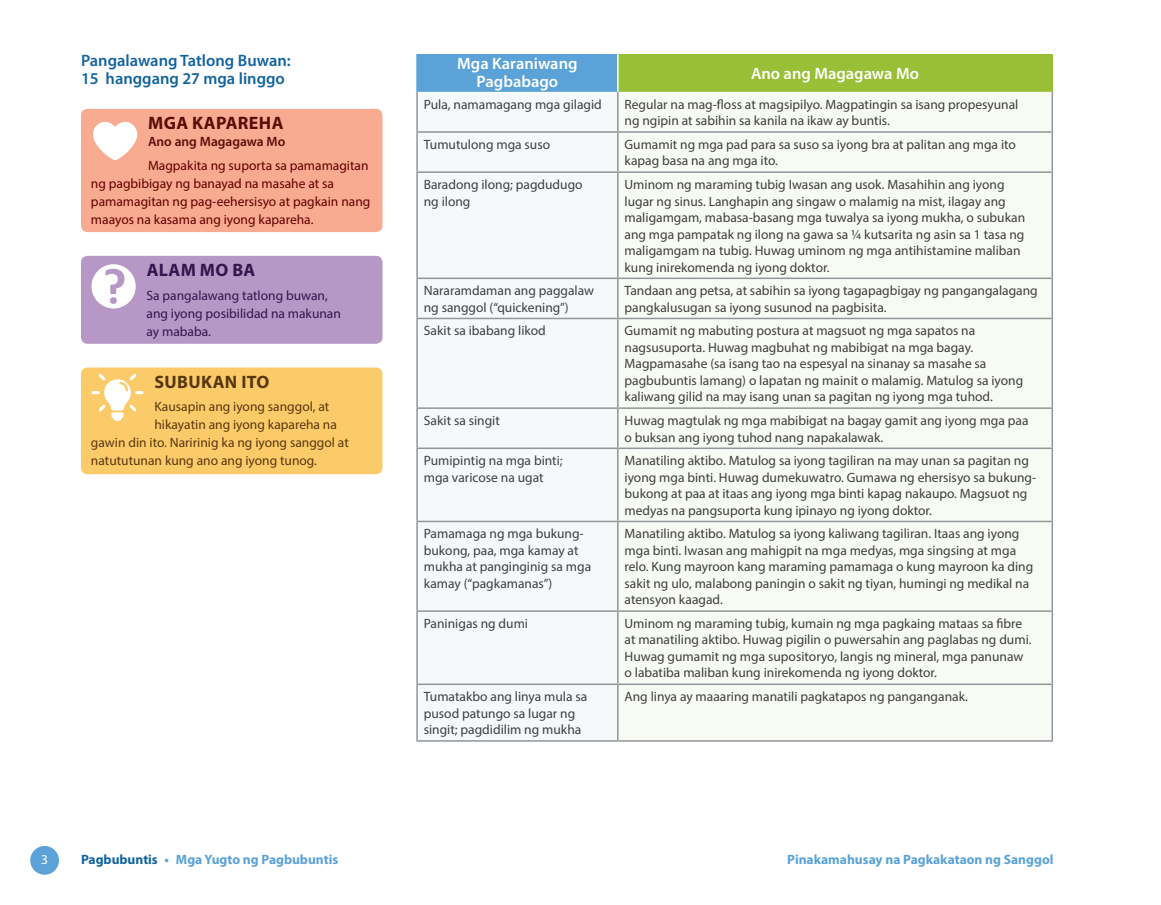
<style>
.page{position:relative;width:1161px;height:905px;background:#fff}
.page>*{position:absolute;margin:0;border:0;box-sizing:border-box;transform-origin:0 0}
.t1{font:700 18px "Myriad Pro";letter-spacing:.02em;color:#590e08}
.t2{font:700 18px "Myriad Pro";letter-spacing:.02em;color:#583711}
.t3{font:700 18px "Myriad Pro";letter-spacing:.02em;color:#35164c}
.t4{font:600 16.5px/18px "Myriad Pro";color:#12639f}
.t5{font:600 16.5px/18px "Myriad Pro";color:#fff;text-align:center}
.t6{font:13.5px/16.5px "Myriad Pro";color:#3e3e3f}
.t7{font:13.5px/18px "Myriad Pro";color:#620000}
.t8{font:13.5px "Myriad Pro";color:#583711}
.t9{font:700 13.5px "Myriad Pro";color:#5aa2d8}
.t10{font:13.5px/18px "Myriad Pro";color:#35164c}
.t11{font:600 13.5px "Myriad Pro";color:#590e08}
.t12{font:13.5px "Myriad Pro";color:#fff}
.s1{color:#12639f}
</style>
<div class="page">
<div style="left:30px;top:846px;width:29px;height:28px;background:#5aa2d8;border-radius:50%"></div>
<div style="left:81px;top:109px;width:301px;height:123px;background:#f8ab91;border-radius:6px"></div>
<svg style="left:93px;top:122px;width:44px;height:38px"></svg>
<div style="left:81px;top:256px;width:302px;height:88px;background:#b697c6;border-radius:6px"></div>
<div style="left:92px;top:264px;width:44px;height:44px;background:#fff;border-radius:50%"></div>
<div style="left:110px;top:297px;width:7px;height:7px;background:#b697c6;border-radius:50%"></div>
<svg style="left:105px;top:269px;width:19px;height:25px"></svg>
<div style="left:417px;top:54px;width:201px;height:38px;background:#5aa2d8"></div>
<div style="left:618px;top:54px;width:434px;height:38px;background:#98bf35"></div>
<div style="left:418px;top:279px;width:199px;height:407px;background:#f5f9fc"></div>
<div style="left:619px;top:92px;width:433px;height:648px;background:#f8fbf3"></div>
<hr style="left:617px;top:54px;width:2px;height:38px;background:#fff">
<hr style="left:416px;top:54px;width:2px;height:38px;background:#5aa2d8">
<hr style="left:1052px;top:54px;width:1px;height:38px;background:#98bf35">
<hr style="left:416px;top:133px;width:2px;height:38px;background:#939598">
<hr style="left:617px;top:133px;width:2px;height:38px;background:#939598">
<hr style="left:1052px;top:133px;width:1px;height:38px;background:#939598">
<hr style="left:416px;top:171px;width:202px;height:2px;background:#939598">
<hr style="left:416px;top:173px;width:2px;height:104px;background:#939598">
<hr style="left:618px;top:171px;width:435px;height:2px;background:#939598">
<hr style="left:617px;top:173px;width:2px;height:104px;background:#939598">
<hr style="left:1052px;top:173px;width:1px;height:104px;background:#939598">
<hr style="left:416px;top:277px;width:202px;height:2px;background:#939598">
<hr style="left:416px;top:279px;width:2px;height:39px;background:#939598">
<hr style="left:618px;top:277px;width:435px;height:2px;background:#939598">
<hr style="left:617px;top:279px;width:2px;height:39px;background:#939598">
<hr style="left:1052px;top:279px;width:1px;height:39px;background:#939598">
<hr style="left:416px;top:318px;width:202px;height:1px;background:#939598">
<hr style="left:416px;top:319px;width:2px;height:88px;background:#939598">
<hr style="left:618px;top:318px;width:435px;height:1px;background:#939598">
<hr style="left:617px;top:319px;width:2px;height:88px;background:#939598">
<hr style="left:1052px;top:319px;width:1px;height:88px;background:#939598">
<hr style="left:416px;top:407px;width:202px;height:2px;background:#939598">
<hr style="left:416px;top:409px;width:2px;height:38px;background:#939598">
<hr style="left:618px;top:407px;width:435px;height:2px;background:#939598">
<hr style="left:617px;top:409px;width:2px;height:38px;background:#939598">
<hr style="left:1052px;top:409px;width:1px;height:38px;background:#939598">
<hr style="left:416px;top:447px;width:202px;height:2px;background:#939598">
<hr style="left:416px;top:449px;width:2px;height:71px;background:#939598">
<hr style="left:618px;top:447px;width:435px;height:2px;background:#939598">
<hr style="left:617px;top:449px;width:2px;height:71px;background:#939598">
<hr style="left:1052px;top:449px;width:1px;height:71px;background:#939598">
<hr style="left:416px;top:520px;width:202px;height:2px;background:#939598">
<hr style="left:416px;top:522px;width:2px;height:88px;background:#939598">
<hr style="left:618px;top:520px;width:435px;height:2px;background:#939598">
<hr style="left:617px;top:522px;width:2px;height:88px;background:#939598">
<hr style="left:1052px;top:522px;width:1px;height:88px;background:#939598">
<hr style="left:416px;top:610px;width:202px;height:2px;background:#939598">
<hr style="left:416px;top:612px;width:2px;height:71px;background:#939598">
<hr style="left:618px;top:610px;width:435px;height:2px;background:#939598">
<hr style="left:617px;top:612px;width:2px;height:71px;background:#939598">
<hr style="left:1052px;top:612px;width:1px;height:71px;background:#939598">
<hr style="left:416px;top:683px;width:202px;height:2px;background:#939598">
<hr style="left:416px;top:685px;width:2px;height:55px;background:#939598">
<hr style="left:416px;top:740px;width:202px;height:1px;background:#939598">
<hr style="left:618px;top:683px;width:435px;height:2px;background:#939598">
<hr style="left:617px;top:685px;width:2px;height:55px;background:#939598">
<hr style="left:1052px;top:685px;width:1px;height:55px;background:#939598">
<hr style="left:618px;top:740px;width:435px;height:1px;background:#939598">
<hr style="left:416px;top:92px;width:2px;height:39px;background:#939598">
<hr style="left:416px;top:131px;width:202px;height:2px;background:#939598">
<hr style="left:617px;top:92px;width:2px;height:39px;background:#939598">
<hr style="left:1052px;top:92px;width:1px;height:39px;background:#939598">
<hr style="left:618px;top:131px;width:435px;height:2px;background:#939598">
<div style="left:81px;top:367px;width:302px;height:107px;background:#fccb69;border-radius:6px"></div>
<svg style="left:92px;top:374px;width:52px;height:47px"></svg>
<p class="t4" style="left:81px;top:51px;width:211px">Pangalawang Tatlong Buwan:<br>15 hanggang 27 mga linggo</p>
<p class="t5" style="left:457px;top:54px;width:122px">Mga Karaniwang<br>Pagbabago</p>
<p class="t5" style="left:751px;top:64px;width:169px">Ano ang Magagawa Mo</p>
<p class="t6" style="left:424px;top:96px;width:179px">Pula, namamagang mga gilagid</p>
<p class="t6" style="left:625px;top:96px;width:395px">Regular na mag-floss at magsipilyo. Magpatingin sa isang propesyunal ng ngipin at sabihin sa kanila na ikaw ay buntis.</p>
<p class="t6" style="left:424px;top:136px;width:128px">Tumutulong mga suso</p>
<p class="t6" style="left:625px;top:136px;width:393px">Gumamit ng mga pad para sa suso sa iyong bra at palitan ang mga ito kapag basa na ang mga ito.</p>
<p class="t6" style="left:424px;top:176px;width:160px">Baradong ilong; pagdudugo ng ilong</p>
<p class="t6" style="left:625px;top:176px;width:402px">Uminom ng maraming tubig Iwasan ang usok. Masahihin ang iyong lugar ng sinus. Langhapin ang singaw o malamig na mist, ilagay ang maligamgam, mabasa-basang mga tuwalya sa iyong mukha, o subukan ang mga pampatak ng ilong na gawa sa ¼ kutsarita ng asin sa 1 tasa ng maligamgam na tubig. Huwag uminom ng mga antihistamine maliban kung inirekomenda ng iyong doktor.</p>
<p class="t6" style="left:424px;top:282px;width:172px">Nararamdaman ang paggalaw ng sanggol (“quickening”)</p>
<p class="t6" style="left:625px;top:282px;width:415px">Tandaan ang petsa, at sabihin sa iyong tagapagbigay ng pangangalagang pangkalusugan sa iyong susunod na pagbisita.</p>
<p class="t6" style="left:424px;top:322px;width:124px">Sakit sa ibabang likod</p>
<p class="t6" style="left:625px;top:322px;width:400px">Gumamit ng mabuting postura at magsuot ng mga sapatos na nagsusuporta. Huwag magbuhat ng mabibigat na mga bagay.<br>Magpamasahe (sa isang tao na espesyal na sinanay sa masahe sa pagbubuntis lamang) o lapatan ng mainit o malamig. Matulog sa iyong kaliwang gilid na may isang unan sa pagitan ng iyong mga tuhod.</p>
<p class="t6" style="left:424px;top:412px;width:78px">Sakit sa singit</p>
<p class="t6" style="left:625px;top:412px;width:405px">Huwag magtulak ng mga mabibigat na bagay gamit ang iyong mga paa o buksan ang iyong tuhod nang napakalawak.</p>
<p class="t6" style="left:424px;top:452px;width:140px">Pumipintig na mga binti; mga varicose na ugat</p>
<p class="t6" style="left:625px;top:452px;width:413px">Manatiling aktibo. Matulog sa iyong tagiliran na may unan sa pagitan ng iyong mga binti. Huwag dumekuwatro. Gumawa ng ehersisyo sa bukung&shy;bukong at paa at itaas ang iyong mga binti kapag nakaupo. Magsuot ng medyas na pangsuporta kung ipinayo ng iyong doktor.</p>
<p class="t6" style="left:424px;top:525px;width:169px">Pamamaga ng mga bukung&shy;bukong, paa, mga kamay at mukha at panginginig sa mga kamay (“pagkamanas”)</p>
<p class="t6" style="left:625px;top:525px;width:410px">Manatiling aktibo. Matulog sa iyong kaliwang tagiliran. Itaas ang iyong mga binti. Iwasan ang mahigpit na mga medyas, mga singsing at mga relo. Kung mayroon kang maraming pamamaga o kung mayroon ka ding sakit ng ulo, malabong paningin o sakit ng tiyan, humingi ng medikal na atensyon kaagad.</p>
<p class="t6" style="left:424px;top:615px;width:106px">Paninigas ng dumi</p>
<p class="t6" style="left:625px;top:615px;width:409px">Uminom ng maraming tubig, kumain ng mga pagkaing mataas sa fibre at manatiling aktibo. Huwag pigilin o puwersahin ang paglabas ng dumi.<br>Huwag gumamit ng mga supositoryo, langis ng mineral, mga panunaw o labatiba maliban kung inirekomenda ng iyong doktor.</p>
<p class="t6" style="left:424px;top:688px;width:165px">Tumatakbo ang linya mula sa pusod patungo sa lugar ng singit; pagdidilim ng mukha</p>
<p class="t6" style="left:625px;top:688px;width:345px">Ang linya ay maaaring manatili pagkatapos ng panganganak.</p>
<h1 class="t1" style="left:148px;top:111px;width:137px">MGA KAPAREHA</h1>
<p class="t11" style="left:148px;top:133px;width:139px">Ano ang Magagawa Mo</p>
<p class="t7" style="left:91px;top:156px;width:281px;text-indent:57px">Magpakita ng suporta sa pamamagitan ng pagbibigay ng banayad na masahe at sa pamamagitan ng pag-eehersisyo at pagkain nang maayos na kasama ang iyong kapareha.</p>
<h1 class="t3" style="left:147px;top:258px;width:110px">ALAM MO BA</h1>
<p class="t10" style="left:147px;top:286px;width:196px">Sa pangalawang tatlong buwan, ang iyong posibilidad na makunan ay mababa.</p>
<h1 class="t2" style="left:155px;top:370px;width:116px">SUBUKAN ITO</h1>
<p class="t8" style="left:154px;top:398px;width:177px">Kausapin ang iyong sanggol, at</p>
<p class="t8" style="left:154px;top:416px;width:184px">hikayatin ang iyong kapareha na</p>
<p class="t8" style="left:91px;top:434px;width:259px">gawin din ito. Naririnig ka ng iyong sanggol at</p>
<p class="t8" style="left:91px;top:452px;width:228px">natututunan kung ano ang iyong tunog.</p>
<p class="t12" style="left:41px;top:851px;width:8px">3</p>
<p class="t9" style="left:81px;top:851px;width:259px"><span class="s1">Pagbubuntis</span> • Mga Yugto ng Pagbubuntis</p>
<p class="t9" style="left:787px;top:851px;width:268px">Pinakamahusay na Pagkakataon ng Sanggol</p>
</div>
